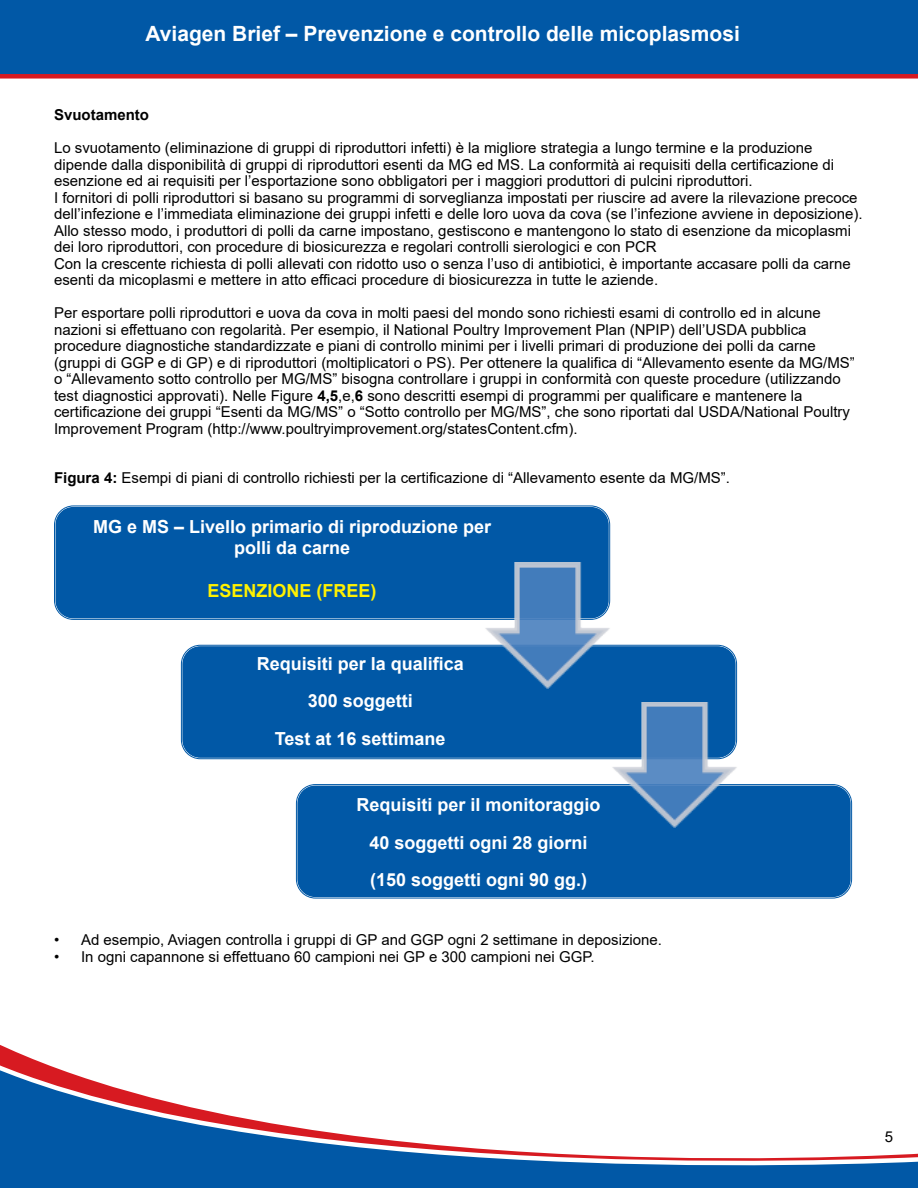
<style>
.page{position:relative;width:918px;height:1188px;background:#fff}
.page>*{position:absolute;margin:0;border:0;box-sizing:border-box;transform-origin:0 0}
.t1{font:700 21px "Arial";color:#fff}
.t2{font:700 18px/37.5px "Arial";color:#fff;text-align:center}
.t3{font:700 18px "Arial";color:#fff101}
.t4{font:15px/16.5px "Arial";color:#000}
.t5{font:700 15px "Arial";color:#000}
.s1{font-weight:700}
</style>
<div class="page">
<svg style="left:0;top:1051px;width:918px;height:137px"></svg>
<svg style="left:0;top:0;width:918px;height:79px;background:#14549b"></svg>
<div style="left:56px;top:507px;width:553px;height:111px;background:#0158a6;border-radius:18px"></div>
<div style="left:54px;top:505px;width:556px;height:115px;border:1px solid #0158a6;border-radius:19px"></div>
<div style="left:56px;top:507px;width:552px;height:111px;border:1px solid #0158a6;border-radius:17px"></div>
<div style="left:182px;top:646px;width:554px;height:112px;background:#0158a6;border-radius:18px"></div>
<div style="left:181px;top:645px;width:556px;height:114px;border:1px solid #0158a6;border-radius:19px"></div>
<div style="left:183px;top:647px;width:552px;height:110px;border:1px solid #0158a6;border-radius:17px"></div>
<div style="left:297px;top:786px;width:554px;height:111px;background:#0158a6;border-radius:18px"></div>
<div style="left:296px;top:784px;width:556px;height:115px;border:1px solid #0158a6;border-radius:19px"></div>
<div style="left:298px;top:786px;width:552px;height:111px;border:1px solid #0158a6;border-radius:17px"></div>
<img style="left:485px;top:563px;width:125px;height:125px">
<img style="left:612px;top:702px;width:125px;height:125px">
<div style="left:180px;top:27px;width:569px;height:36px;background:#0158a6;border-radius:18px"></div>
<div style="left:178px;top:25px;width:573px;height:39px;border:1px solid #0158a6;border-radius:19px"></div>
<div style="left:180px;top:27px;width:569px;height:35px;border:1px solid #0158a6;border-radius:17px"></div>
<h1 class="t1" style="left:145px;top:18px;width:596px">Aviagen Brief – Prevenzione e controllo delle micoplasmosi</h1>
<p class="t5" style="left:54px;top:104px;width:97px">Svuotamento</p>
<p class="t4" style="left:54px;top:139px;width:810px">Lo svuotamento (eliminazione di gruppi di riproduttori infetti) è la migliore strategia a lungo termine e la produzione dipende dalla disponibilità di gruppi di riproduttori esenti da MG ed MS. La conformità ai requisiti della certificazione di esenzione ed ai requisiti per l’esportazione sono obbligatori per i maggiori produttori di pulcini riproduttori.<br>I fornitori di polli riproduttori si basano su programmi di sorveglianza impostati per riuscire ad avere la rilevazione precoce dell’infezione e l’immediata eliminazione dei gruppi infetti e delle loro uova da cova (se l’infezione avviene in deposizione).<br>Allo stesso modo, i produttori di polli da carne impostano, gestiscono e mantengono lo stato di esenzione da micoplasmi dei loro riproduttori, con procedure di biosicurezza e regolari controlli sierologici e con PCR<br>Con la crescente richiesta di polli allevati con ridotto uso o senza l’uso di antibiotici, è importante accasare polli da carne esenti da micoplasmi e mettere in atto efficaci procedure di biosicurezza in tutte le aziende.</p>
<p class="t4" style="left:54px;top:304px;width:802px">Per esportare polli riproduttori e uova da cova in molti paesi del mondo sono richiesti esami di controllo ed in alcune nazioni si effettuano con regolarità. Per esempio, il National Poultry Improvement Plan (NPIP) dell’USDA pubblica procedure diagnostiche standardizzate e piani di controllo minimi per i livelli primari di produzione dei polli da carne (gruppi di GGP e di GP) e di riproduttori (moltiplicatori o PS). Per ottenere la qualifica di “Allevamento esente da MG/MS” o “Allevamento sotto controllo per MG/MS” bisogna controllare i gruppi in conformità con queste procedure (utilizzando test diagnostici approvati). Nelle Figure <span class="s1">4,5</span>,e,<span class="s1">6</span> sono descritti esempi di programmi per qualificare e mantenere la certificazione dei gruppi “Esenti da MG/MS” o “Sotto controllo per MG/MS”, che sono riportati dal USDA/National Poultry Improvement Program (http://www.poultryimprovement.org/statesContent.cfm).</p>
<p class="t4" style="left:54px;top:469px;width:678px"><span class="s1">Figura 4:</span> Esempi di piani di controllo richiesti per la certificazione di “Allevamento esente da MG/MS”.</p>
<p class="t2" style="left:93px;top:516px;width:400px;line-height:21.6px">MG e MS – Livello primario di riproduzione per polli da carne</p>
<p class="t3" style="left:208px;top:578px;width:171px">ESENZIONE (FREE)</p>
<p class="t2" style="left:257px;top:645px;width:209px">Requisiti per la qualifica<br>300 soggetti<br>Test at 16 settimane</p>
<p class="t2" style="left:357px;top:786px;width:246px">Requisiti per il monitoraggio<br>40 soggetti ogni 28 giorni (150 soggetti ogni 90 gg.)</p>
<p class="t4" style="left:54px;top:931px;width:610px">• Ad esempio, Aviagen controlla i gruppi di GP and GGP ogni 2 settimane in deposizione.</p>
<p class="t4" style="left:54px;top:948px;width:542px">• In ogni capannone si effettuano 60 campioni nei GP e 300 campioni nei GGP.</p>
<p class="t4" style="left:885px;top:1128px;width:10px">5</p>
</div>
